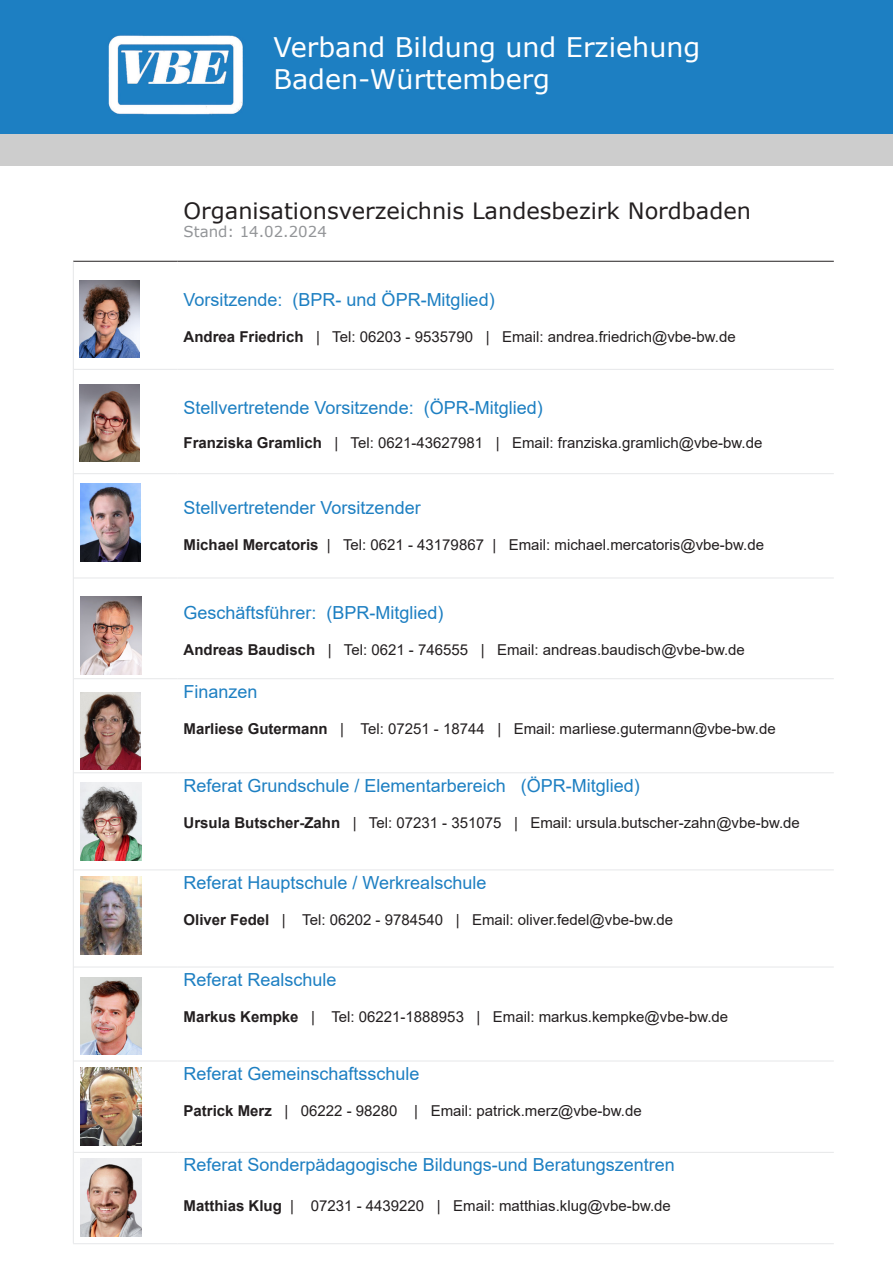
<style>
.page{position:relative;width:893px;height:1263px;background:#fff}
.page>*{position:absolute;margin:0;border:0;box-sizing:border-box;transform-origin:0 0}
.t1{font:27px/32.4px "MS Reference Sans Serif";color:#fff}
.t2{font:22.5px "MS Reference Sans Serif";color:#231f20}
.t3{font:18px "Arial";color:#1d7fc2}
.t4{font:15px "Arial";color:#231f20}
.t5{font:15px "MS Reference Sans Serif";color:#939598}
.s1{font-weight:700}
</style>
<div class="page">
<div style="left:0;top:0;width:893px;height:134px;background:#1d7fc2"></div>
<img style="left:108px;top:35px;width:135px;height:80px">
<div style="left:0;top:134px;width:893px;height:31px;background:#cdcdcd"></div>
<svg style="left:73px;top:260px;width:105px;height:977px"></svg>
<hr style="left:73px;top:261px;width:105px;height:1px;background:#231f20">
<hr style="left:178px;top:261px;width:656px;height:1px;background:#231f20">
<hr style="left:73px;top:262px;width:1px;height:107px;background:#e6e7e9">
<hr style="left:73px;top:369px;width:1px;height:105px;background:#e6e7e9">
<hr style="left:73px;top:474px;width:1px;height:104px;background:#e6e7e9">
<hr style="left:73px;top:578px;width:1px;height:101px;background:#e6e7e9">
<hr style="left:73px;top:679px;width:1px;height:94px;background:#e6e7e9">
<hr style="left:73px;top:773px;width:1px;height:97px;background:#e6e7e9">
<hr style="left:73px;top:870px;width:1px;height:97px;background:#e6e7e9">
<hr style="left:73px;top:967px;width:1px;height:94px;background:#e6e7e9">
<hr style="left:73px;top:1061px;width:1px;height:91px;background:#e6e7e9">
<hr style="left:73px;top:1152px;width:1px;height:91px;background:#e6e7e9">
<hr style="left:74px;top:369px;width:104px;height:1px;background:#e6e7e9">
<hr style="left:178px;top:369px;width:656px;height:1px;background:#e6e7e9">
<hr style="left:74px;top:473px;width:104px;height:1px;background:#e6e7e9">
<hr style="left:178px;top:473px;width:656px;height:1px;background:#e6e7e9">
<hr style="left:74px;top:578px;width:104px;height:1px;background:#e6e7e9">
<hr style="left:178px;top:578px;width:656px;height:1px;background:#e6e7e9">
<hr style="left:74px;top:678px;width:104px;height:1px;background:#e6e7e9">
<hr style="left:178px;top:678px;width:656px;height:1px;background:#e6e7e9">
<hr style="left:74px;top:772px;width:104px;height:1px;background:#e6e7e9">
<hr style="left:178px;top:772px;width:656px;height:1px;background:#e6e7e9">
<hr style="left:74px;top:869px;width:104px;height:1px;background:#e6e7e9">
<hr style="left:178px;top:869px;width:656px;height:1px;background:#e6e7e9">
<hr style="left:74px;top:967px;width:104px;height:1px;background:#e6e7e9">
<hr style="left:178px;top:967px;width:656px;height:1px;background:#e6e7e9">
<hr style="left:74px;top:1060px;width:104px;height:1px;background:#e6e7e9">
<hr style="left:178px;top:1060px;width:656px;height:1px;background:#e6e7e9">
<hr style="left:74px;top:1152px;width:104px;height:1px;background:#e6e7e9">
<hr style="left:178px;top:1152px;width:656px;height:1px;background:#e6e7e9">
<hr style="left:73px;top:1243px;width:105px;height:1px;background:#e6e7e9">
<hr style="left:178px;top:1243px;width:656px;height:1px;background:#e6e7e9">
<img style="left:79px;top:280px;width:61px;height:78px">
<img style="left:79px;top:384px;width:61px;height:78px">
<img style="left:81px;top:1068px;width:60px;height:77px">
<img style="left:81px;top:876px;width:60px;height:78px">
<img style="left:81px;top:782px;width:60px;height:78px">
<img style="left:80px;top:692px;width:61px;height:78px">
<img style="left:81px;top:597px;width:60px;height:77px">
<img style="left:80px;top:484px;width:61px;height:77px">
<img style="left:81px;top:977px;width:60px;height:77px">
<img style="left:81px;top:1158px;width:60px;height:78px">
<p class="t1" style="left:274px;top:30px;width:428px">Verband Bildung und Erziehung<br>Baden-Württemberg</p>
<p class="t2" style="left:184px;top:197px;width:569px">Organisationsverzeichnis Landesbezirk Nordbaden</p>
<p class="t5" style="left:184px;top:222px;width:145px">Stand: 14.02.2024</p>
<p class="t3" style="left:184px;top:287px;width:313px">Vorsitzende: (BPR- und ÖPR-Mitglied)</p>
<p class="t4" style="left:184px;top:326px;width:554px"><span class="s1">Andrea Friedrich</span> | Tel: 06203 - 9535790 | Email: andrea.friedrich@vbe-bw.de</p>
<p class="t3" style="left:184px;top:395px;width:361px">Stellvertretende Vorsitzende: (ÖPR-Mitglied)</p>
<p class="t4" style="left:184px;top:432px;width:580px"><span class="s1">Franziska Gramlich</span> | Tel: 0621-43627981 | Email: franziska.gramlich@vbe-bw.de</p>
<p class="t3" style="left:184px;top:496px;width:239px">Stellvertretender Vorsitzender</p>
<p class="t4" style="left:184px;top:535px;width:582px"><span class="s1">Michael Mercatoris</span> | Tel: 0621 - 43179867 | Email: michael.mercatoris@vbe-bw.de</p>
<p class="t3" style="left:184px;top:600px;width:262px">Geschäftsführer: (BPR-Mitglied)</p>
<p class="t4" style="left:184px;top:639px;width:563px"><span class="s1">Andreas Baudisch</span> | Tel: 0621 - 746555 | Email: andreas.baudisch@vbe-bw.de</p>
<p class="t3" style="left:184px;top:679px;width:76px">Finanzen</p>
<p class="t4" style="left:184px;top:718px;width:594px"><span class="s1">Marliese Gutermann</span> | Tel: 07251 - 18744 | Email: marliese.gutermann@vbe-bw.de</p>
<p class="t3" style="left:184px;top:773px;width:458px">Referat Grundschule / Elementarbereich (ÖPR-Mitglied)</p>
<p class="t4" style="left:184px;top:812px;width:618px"><span class="s1">Ursula Butscher-Zahn</span> | Tel: 07231 - 351075 | Email: ursula.butscher-zahn@vbe-bw.de</p>
<p class="t3" style="left:184px;top:870px;width:304px">Referat Hauptschule / Werkrealschule</p>
<p class="t4" style="left:184px;top:909px;width:491px"><span class="s1">Oliver Fedel</span> | Tel: 06202 - 9784540 | Email: oliver.fedel@vbe-bw.de</p>
<p class="t3" style="left:184px;top:967px;width:155px">Referat Realschule</p>
<p class="t4" style="left:184px;top:1006px;width:546px"><span class="s1">Markus Kempke</span> | Tel: 06221-1888953 | Email: markus.kempke@vbe-bw.de</p>
<p class="t3" style="left:184px;top:1061px;width:238px">Referat Gemeinschaftsschule</p>
<p class="t4" style="left:184px;top:1100px;width:460px"><span class="s1">Patrick Merz</span> | 06222 - 98280 | Email: patrick.merz@vbe-bw.de</p>
<p class="t3" style="left:184px;top:1153px;width:493px">Referat Sonderpädagogische Bildungs-und Beratungszentren</p>
<p class="t4" style="left:184px;top:1195px;width:489px"><span class="s1">Matthias Klug</span> | 07231 - 4439220 | Email: matthias.klug@vbe-bw.de</p>
</div>
